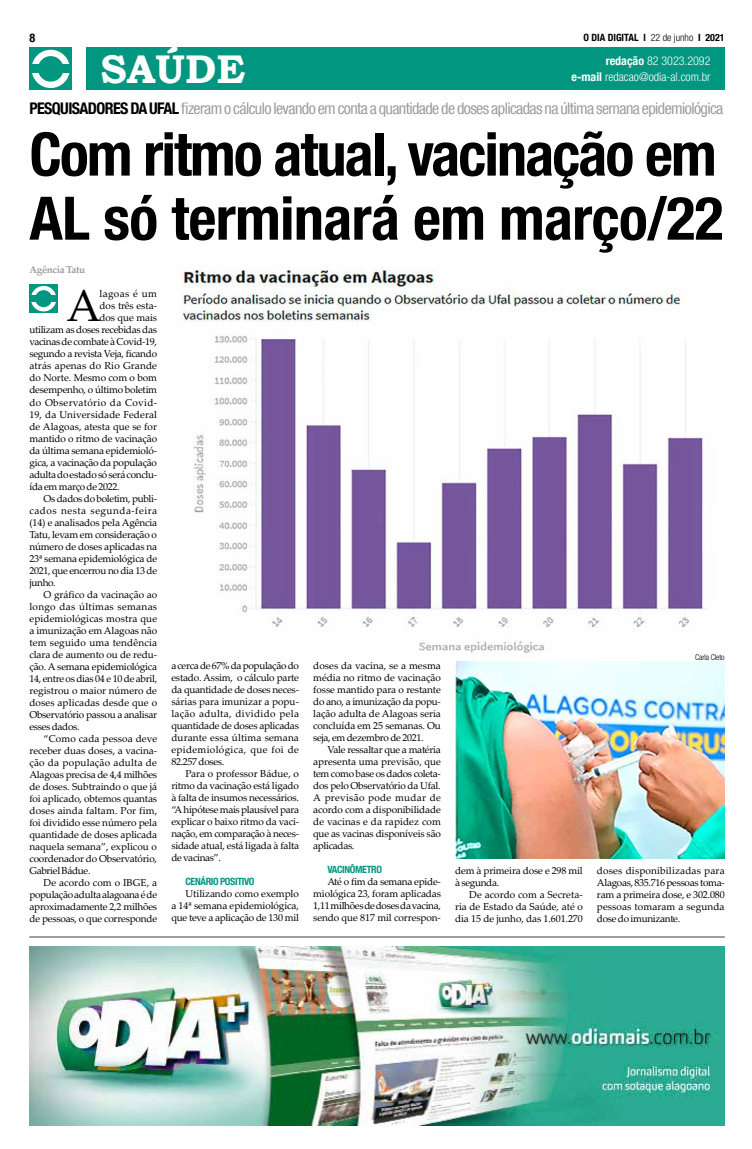
<style>
.page{position:relative;width:752px;height:1149px;background:#fff}
.page>*{position:absolute;margin:0;border:0;box-sizing:border-box;transform-origin:0 0}
.t1{font:700 condensed 60px/64px "Helvetica Neue LT Com";letter-spacing:-.03em;color:#000}
.t2{font:44.5px "Palatino Linotype";color:#000}
.t3{font:700 40px "Bookman Old Style";color:#fff}
.t4{font:condensed 16px "Helvetica Neue LT Com";letter-spacing:-.035em;color:#9c9ba0}
.t5{font:300 condensed 12px/16px "Helvetica Neue LT Com";color:#fff;text-align:right}
.t6{font:700 condensed 12px "Helvetica Neue LT Com";color:#000}
.t7{font:10px/12px "Palatino Linotype";letter-spacing:-.015em;color:#000;text-align:justify}
.t8{font:10px "Palatino Linotype";letter-spacing:-.035em;color:#000}
.t9{font:10px "Palatino Linotype";letter-spacing:.01em;color:#000}
.t10{font:10px "Palatino Linotype";letter-spacing:.015em;color:#000}
.t11{font:10px "Palatino Linotype";letter-spacing:.005em;color:#000}
.t12{font:10px "Palatino Linotype";letter-spacing:.03em;color:#000}
.t13{font:700 condensed 10px "Helvetica Neue LT Com";color:#000}
.t14{font:700 condensed 10px "Helvetica Neue LT Com";letter-spacing:-.03em;color:#009680}
.t15{font:10px "Palatino Linotype";letter-spacing:.045em;color:#000}
.t16{font:10px "Palatino Linotype";letter-spacing:.025em;color:#000}
.t17{font:700 10px "Palatino Linotype";letter-spacing:-.035em;color:#9c9ba0}
.t18{font:300 condensed 8px "Helvetica Neue LT Com";letter-spacing:-.01em;color:#000}
.s1{font-weight:300}
.s2{font-weight:700}
.s3{font-weight:700;color:#000}
</style>
<div class="page">
<div style="left:86px;top:48px;width:638px;height:42px;background:#009680"></div>
<div style="left:29px;top:48px;width:43px;height:42px;background:#009680"></div>
<div style="left:32px;top:50px;width:38px;height:38px;background:#fff;border-radius:50%"></div>
<div style="left:38px;top:56px;width:25px;height:26px;background:#009680;border-radius:50%"></div>
<div style="left:29px;top:65px;width:43px;height:8px;background:#009680"></div>
<svg style="left:29px;top:284px;width:29px;height:29px"></svg>
<svg style="left:31px;top:286px;width:25px;height:25px"></svg>
<div style="left:35px;top:290px;width:17px;height:17px;background:#009680;border-radius:50%"></div>
<div style="left:29px;top:295px;width:29px;height:6px;background:#009680"></div>
<img style="left:181px;top:266px;width:527px;height:387px">
<svg style="left:29px;top:936px;width:695px;height:1px"></svg>
<img style="left:29px;top:946px;width:695px;height:179px">
<img style="left:455px;top:661px;width:269px;height:197px">
<p class="t6" style="left:29px;top:31px;width:7px">8</p>
<p class="t13" style="left:583px;top:31px;width:143px">O DIA DIGITAL l <span class="s1">22 de junho</span> I 2021</p>
<h3 class="t3" style="left:100px;top:41px;width:146px">SAÚDE</h3>
<p class="t5" style="left:571px;top:53px;width:140px"><span class="s2">redação</span> 82 3023.2092<br><span class="s2">e-mail</span> redacao@odia-al.com.br</p>
<h3 class="t4" style="left:29px;top:99px;width:695px"><span class="s3">PESQUISADORES DA UFAL</span> fizeram o cálculo levando em conta a quantidade de doses aplicadas na última semana epidemiológica</h3>
<h1 class="t1" style="left:29px;top:122px;width:695px">Com ritmo atual, vacinação em<br>AL só terminará em março/22</h1>
<p class="t17" style="left:29px;top:263px;width:57px">Agência Tatu</p>
<h2 class="t2" style="left:66px;top:274px;width:36px">A</h2>
<p class="t12" style="left:99px;top:287px;width:59px">lagoas é um</p>
<p class="t7" style="left:99px;top:299px;width:59px">dos três esta-</p>
<p class="t7" style="left:99px;top:311px;width:59px">dos que mais</p>
<p class="t7" style="left:29px;top:323px;width:129px">utilizam as doses recebidas das</p>
<p class="t8" style="left:29px;top:335px;width:129px">vacinas de combate à Covid-19,</p>
<p class="t7" style="left:29px;top:347px;width:129px">segundo a revista Veja, ficando</p>
<p class="t10" style="left:29px;top:359px;width:129px">atrás apenas do Rio Grande</p>
<p class="t7" style="left:29px;top:371px;width:129px">do Norte. Mesmo com o bom</p>
<p class="t7" style="left:29px;top:383px;width:129px">desempenho, o último boletim</p>
<p class="t12" style="left:29px;top:395px;width:129px">do Observatório da Covid-</p>
<p class="t9" style="left:29px;top:407px;width:129px">19, da Universidade Federal</p>
<p class="t11" style="left:29px;top:419px;width:129px">de Alagoas, atesta que se for</p>
<p class="t7" style="left:29px;top:431px;width:129px">mantido o ritmo de vacinação</p>
<p class="t7" style="left:29px;top:443px;width:129px">da última semana epidemioló-</p>
<p class="t7" style="left:29px;top:455px;width:129px">gica, a vacinação da população</p>
<p class="t8" style="left:29px;top:467px;width:129px">adulta do estado só será conclu-</p>
<p class="t8" style="left:29px;top:479px;width:92px">ída em março de 2022.</p>
<p class="t8" style="left:44px;top:491px;width:115px">Os dados do boletim, publi-</p>
<p class="t15" style="left:29px;top:503px;width:129px">cados nesta segunda-feira</p>
<p class="t7" style="left:29px;top:515px;width:129px">(14) e analisados pela Agência</p>
<p class="t7" style="left:29px;top:527px;width:129px">Tatu, levam em consideração o</p>
<p class="t7" style="left:29px;top:539px;width:129px">número de doses aplicadas na</p>
<p class="t7" style="left:29px;top:551px;width:129px">23ª semana epidemiológica de</p>
<p class="t8" style="left:29px;top:563px;width:129px">2021, que encerrou no dia 13 de</p>
<p class="t7" style="left:29px;top:575px;width:28px">junho.</p>
<p class="t7" style="left:44px;top:587px;width:115px">O gráfico da vacinação ao</p>
<p class="t16" style="left:29px;top:599px;width:129px">longo das últimas semanas</p>
<p class="t9" style="left:29px;top:611px;width:129px">epidemiológicas mostra que</p>
<p class="t7" style="left:29px;top:623px;width:129px">a imunização em Alagoas não</p>
<p class="t10" style="left:29px;top:635px;width:129px">tem seguido uma tendência</p>
<p class="t7" style="left:29px;top:647px;width:129px">clara de aumento ou de redu-</p>
<p class="t7" style="left:29px;top:659px;width:129px">ção. A semana epidemiológica</p>
<p class="t7" style="left:29px;top:671px;width:129px">14, entre os dias 04 e 10 de abril,</p>
<p class="t7" style="left:29px;top:683px;width:129px">registrou o maior número de</p>
<p class="t9" style="left:29px;top:695px;width:129px">doses aplicadas desde que o</p>
<p class="t7" style="left:29px;top:707px;width:129px">Observatório passou a analisar</p>
<p class="t8" style="left:29px;top:719px;width:52px">esses dados.</p>
<p class="t9" style="left:44px;top:731px;width:115px">“Como cada pessoa deve</p>
<p class="t7" style="left:29px;top:743px;width:129px">receber duas doses, a vacina-</p>
<p class="t10" style="left:29px;top:755px;width:129px">ção da população adulta de</p>
<p class="t7" style="left:29px;top:767px;width:129px">Alagoas precisa de 4,4 milhões</p>
<p class="t7" style="left:29px;top:779px;width:129px">de doses. Subtraindo o que já</p>
<p class="t7" style="left:29px;top:791px;width:129px">foi aplicado, obtemos quantas</p>
<p class="t9" style="left:29px;top:803px;width:129px">doses ainda faltam. Por fim,</p>
<p class="t7" style="left:29px;top:815px;width:129px">foi dividido esse número pela</p>
<p class="t7" style="left:29px;top:827px;width:129px">quantidade de doses aplicada</p>
<p class="t7" style="left:29px;top:839px;width:129px">naquela semana”, explicou o</p>
<p class="t7" style="left:29px;top:851px;width:129px">coordenador do Observatório,</p>
<p class="t7" style="left:29px;top:863px;width:63px">Gabriel Bádue.</p>
<p class="t11" style="left:44px;top:875px;width:115px">De acordo com o IBGE, a</p>
<p class="t7" style="left:29px;top:887px;width:129px">população adulta alagoana é de</p>
<p class="t7" style="left:29px;top:899px;width:129px">aproximadamente 2,2 milhões</p>
<p class="t7" style="left:29px;top:911px;width:129px">de pessoas, o que corresponde</p>
<p class="t7" style="left:171px;top:659px;width:129px">a cerca de 67% da população do estado. Assim, o cálculo parte da quantidade de doses neces&shy;sárias para imunizar a popu&shy;lação adulta, dividido pela quantidade de doses aplicadas durante essa última semana epidemiológica, que foi de 82.257 doses.</p>
<p class="t7" style="left:171px;top:767px;width:129px;text-indent:14px">Para o professor Bádue, o ritmo da vacinação está ligado à falta de insumos necessários. “A hipótese mais plausível para explicar o baixo ritmo da vaci&shy;nação, em comparação à neces&shy;sidade atual, está ligada à falta de vacinas”.</p>
<p class="t14" style="left:185px;top:875px;width:70px">CENÁRIO POSITIVO</p>
<p class="t7" style="left:171px;top:887px;width:129px;text-indent:14px">Utilizando como exemplo a 14ª semana epidemiológica, que teve a aplicação de 130 mil</p>
<p class="t7" style="left:313px;top:659px;width:129px">doses da vacina, se a mesma média no ritmo de vacinação fosse mantido para o restante do ano, a imunização da popu&shy;lação adulta de Alagoas seria concluída em 25 semanas. Ou seja, em dezembro de 2021.</p>
<p class="t7" style="left:313px;top:743px;width:129px;text-indent:14px">Vale ressaltar que a matéria apresenta uma previsão, que tem como base os dados coleta&shy;dos pelo Observatório da Ufal.<br>A previsão pode mudar de acordo com a disponibilidade de vacinas e da rapidez com que as vacinas disponíveis são aplicadas.</p>
<p class="t14" style="left:327px;top:863px;width:56px">VACINÔMETRO</p>
<p class="t7" style="left:313px;top:875px;width:129px;text-indent:14px">Até o fim da semana epide&shy;miológica 23, foram aplicadas 1,11 milhões de doses da vacina, sendo que 817 mil correspon-</p>
<p class="t18" style="left:694px;top:652px;width:31px">Carla Cleto</p>
<p class="t7" style="left:455px;top:863px;width:129px">dem à primeira dose e 298 mil à segunda.</p>
<p class="t7" style="left:455px;top:887px;width:129px;text-indent:14px">De acordo com a Secreta&shy;ria de Estado da Saúde, até o dia 15 de junho, das 1.601.270</p>
<p class="t7" style="left:596px;top:863px;width:129px">doses disponibilizadas para Alagoas, 835.716 pessoas toma&shy;ram a primeira dose, e 302.080 pessoas tomaram a segunda dose do imunizante.</p>
</div>
